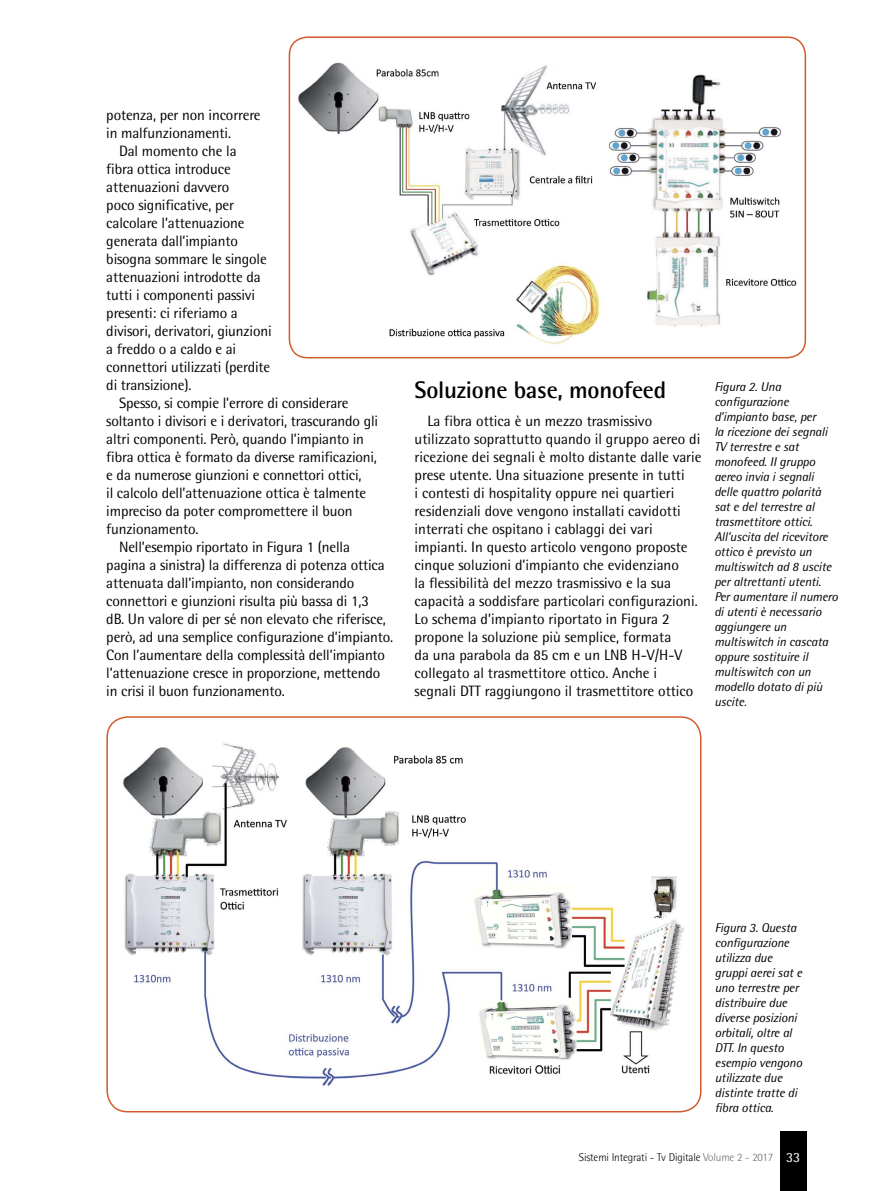
<style>
.page{position:relative;width:893px;height:1191px;background:#fff}
.page>*{position:absolute;margin:0;border:0;box-sizing:border-box;transform-origin:0 0}
.q_titolino_singolo{font:700 24px "Rotis Semi Sans";letter-spacing:-.01em;color:#000}
.q_testo{font:15px/18px "Rotis Semi Sans";letter-spacing:-.01em;color:#000}
.Normale{font:14.1px "Rotis Semi Sans";color:#fff}
.q_didascalia_nuova{font:italic 12.75px/15px "Rotis Semi Sans";letter-spacing:-.01em;color:#000}
.Normale-2{font:300 11.25px "Rotis Semi Sans";letter-spacing:-.015em;color:#000}
.s1{color:#6d6e70}
</style>
<div class="page">
<div style="left:780px;top:1131px;width:26px;height:60px;background:#000"></div>
<img style="left:289px;top:37px;width:516px;height:321px">
<div style="left:289px;top:36px;width:517px;height:322px;border:2px solid #d35b2b;border-radius:18px"></div>
<img style="left:109px;top:719px;width:575px;height:392px">
<div style="left:106px;top:716px;width:595px;height:396px;border:2px solid #d35b2b;border-radius:21px"></div>
<p class="q_testo" style="left:106px;top:106px;width:156px">potenza, per non incorrere in malfunzionamenti.</p>
<p class="q_testo" style="left:106px;top:142px;width:167px;text-indent:13px">Dal momento che la<br>fibra ottica introduce attenuazioni davvero<br>poco significative, per calcolare l’attenuazione generata dall’impianto bisogna sommare le singole attenuazioni introdotte da tutti i componenti passivi presenti: ci riferiamo a divisori, derivatori, giunzioni a freddo o a caldo e ai connettori utilizzati (perdite di transizione).</p>
<p class="q_testo" style="left:106px;top:394px;width:273px;text-indent:13px">Spesso, si compie l’errore di considerare soltanto i divisori e i derivatori, trascurando gli altri componenti. Però, quando l’impianto in fibra ottica è formato da diverse ramificazioni, e da numerose giunzioni e connettori ottici,<br>il calcolo dell’attenuazione ottica è talmente impreciso da poter compromettere il buon funzionamento.</p>
<p class="q_testo" style="left:106px;top:538px;width:288px;text-indent:13px">Nell’esempio riportato in Figura 1 (nella pagina a sinistra) la differenza di potenza ottica attenuata dall’impianto, non considerando connettori e giunzioni risulta più bassa di 1,3<br>dB. Un valore di per sé non elevato che riferisce, però, ad una semplice configurazione d’impianto.<br>Con l’aumentare della complessità dell’impianto l’attenuazione cresce in proporzione, mettendo in crisi il buon funzionamento.</p>
<p class="q_titolino_singolo" style="left:415px;top:375px;width:253px">Soluzione base, monofeed</p>
<p class="q_testo" style="left:415px;top:412px;width:289px;text-indent:13px">La fibra ottica è un mezzo trasmissivo utilizzato soprattutto quando il gruppo aereo di ricezione dei segnali è molto distante dalle varie prese utente. Una situazione presente in tutti<br>i contesti di hospitality oppure nei quartieri residenziali dove vengono installati cavidotti interrati che ospitano i cablaggi dei vari impianti. In questo articolo vengono proposte cinque soluzioni d’impianto che evidenziano<br>la flessibilità del mezzo trasmissivo e la sua capacità a soddisfare particolari configurazioni.<br>Lo schema d’impianto riportato in Figura 2 propone la soluzione più semplice, formata<br>da una parabola da 85 cm e un LNB H-V/H-V collegato al trasmettitore ottico. Anche i segnali DTT raggiungono il trasmettitore ottico</p>
<p class="q_didascalia_nuova" style="left:714px;top:379px;width:125px">Figura 2. Una configurazione d’impianto base, per<br>la ricezione dei segnali<br>TV terrestre e sat monofeed. II gruppo aereo invia i segnali delle quattro polarità sat e del terrestre al trasmettitore ottici.<br>All’uscita del ricevitore ottico è previsto un multiswitch ad 8 uscite per altrettanti utenti.<br>Per aumentare il numero di utenti è necessario aggiungere un multiswitch in cascata oppure sostituire il multiswitch con un modello dotato di più uscite.</p>
<p class="q_didascalia_nuova" style="left:715px;top:920px;width:89px">Figura 3. Questa configurazione utilizza due gruppi aerei sat e uno terrestre per distribuire due diverse posizioni orbitali, oltre al<br>DTT. In questo esempio vengono utilizzate due distinte tratte di fibra ottica.</p>
<p class="Normale-2" style="left:579px;top:1150px;width:196px">Sistemi Integrati - Tv Digitale <span class="s1">Volume 2 - 2017</span></p>
<p class="Normale" style="left:786px;top:1148px;width:16px">33</p>
</div>
